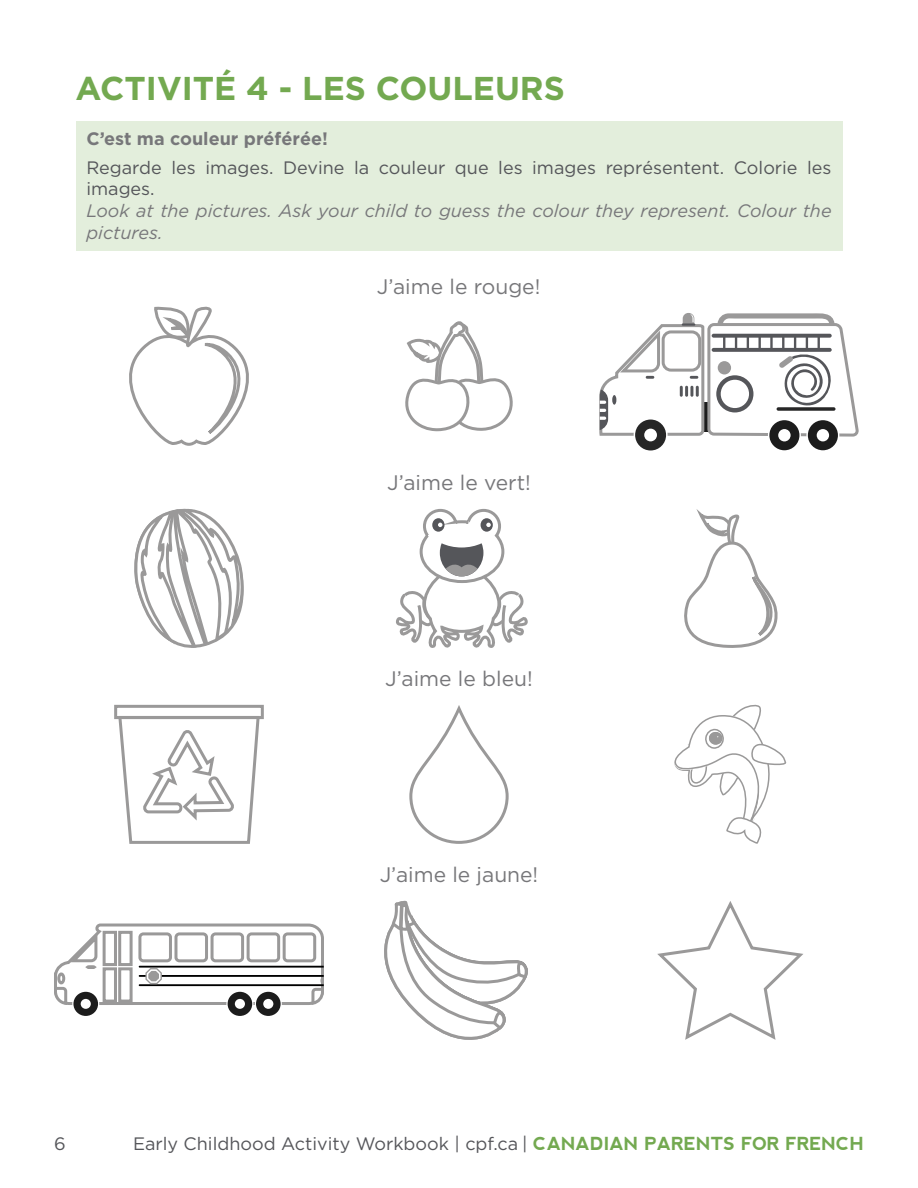
<style>
.page{position:relative;width:918px;height:1188px;background:#fff}
.page>*{position:absolute;margin:0;border:0;box-sizing:border-box;transform-origin:0 0}
.t1{font:700 33px "Gotham";color:#73a950}
.t2{font:21px "Gotham";color:#77777a}
.t3{font:18px/21.6px "Gotham";color:#55565a}
.t4{font:italic 18px/21.6px "Gotham";color:#77777a}
.t5{font:700 18px "Gotham";color:#77777a}
.s1{font-family:"nevis";font-weight:700;color:#73a950}
</style>
<div class="page">
<div style="left:76px;top:121px;width:766px;height:130px;background:#e3eedc"></div>
<svg style="left:129px;top:306px;width:120px;height:140px"></svg>
<svg style="left:405px;top:321px;width:108px;height:111px"></svg>
<svg style="left:634px;top:418px;width:34px;height:34px"></svg>
<div style="left:635px;top:420px;width:31px;height:30px;background:#262626;border-radius:50%"></div>
<svg style="left:644px;top:429px;width:13px;height:12px"></svg>
<svg style="left:768px;top:419px;width:33px;height:33px"></svg>
<div style="left:769px;top:420px;width:30px;height:30px;background:#1c1c1c;border-radius:50%"></div>
<svg style="left:778px;top:429px;width:13px;height:12px"></svg>
<svg style="left:806px;top:419px;width:33px;height:33px"></svg>
<div style="left:808px;top:420px;width:30px;height:30px;background:#1c1c1c;border-radius:50%"></div>
<div style="left:817px;top:429px;width:12px;height:12px;background:#fff;border-radius:50%"></div>
<svg style="left:599px;top:313px;width:260px;height:125px"></svg>
<svg style="left:134px;top:508px;width:110px;height:140px"></svg>
<svg style="left:396px;top:508px;width:132px;height:140px"></svg>
<div style="left:409px;top:707px;width:100px;height:137px;border:3px solid #9a9999;border-radius:47px"></div>
<svg style="left:674px;top:704px;width:113px;height:140px"></svg>
<svg style="left:54px;top:923px;width:270px;height:82px"></svg>
<svg style="left:72px;top:991px;width:27px;height:26px"></svg>
<div style="left:73px;top:992px;width:25px;height:24px;background:#1c1c1c;border-radius:50%"></div>
<div style="left:81px;top:999px;width:10px;height:10px;background:#fff;border-radius:50%"></div>
<svg style="left:255px;top:991px;width:27px;height:26px"></svg>
<div style="left:256px;top:992px;width:25px;height:24px;background:#1c1c1c;border-radius:50%"></div>
<div style="left:263px;top:999px;width:10px;height:10px;background:#fff;border-radius:50%"></div>
<svg style="left:226px;top:991px;width:27px;height:26px"></svg>
<div style="left:228px;top:992px;width:24px;height:24px;background:#1c1c1c;border-radius:50%"></div>
<div style="left:235px;top:999px;width:10px;height:10px;background:#fff;border-radius:50%"></div>
<svg style="left:384px;top:900px;width:144px;height:140px"></svg>
<svg style="left:657px;top:901px;width:146px;height:139px"></svg>
<svg style="left:117px;top:719px;width:144px;height:125px"></svg>
<div style="left:114px;top:705px;width:150px;height:14px;border:3px solid #9a9999"></div>
<svg style="left:684px;top:509px;width:94px;height:139px"></svg>
<h1 class="t1" style="left:76px;top:69px;width:491px">ACTIVITÉ 4 - LES COULEURS</h1>
<p class="t5" style="left:86px;top:128px;width:243px">C’est ma couleur préférée!</p>
<p class="t3" style="left:86px;top:156px;width:747px">Regarde les images. Devine la couleur que les images représentent. Colorie les images.</p>
<p class="t4" style="left:86px;top:200px;width:747px">Look at the pictures. Ask your child to guess the colour they represent. Colour the pictures.</p>
<p class="t2" style="left:377px;top:275px;width:165px">J’aime le rouge!</p>
<p class="t2" style="left:387px;top:471px;width:145px">J’aime le vert!</p>
<p class="t2" style="left:385px;top:667px;width:149px">J’aime le bleu!</p>
<p class="t2" style="left:380px;top:863px;width:160px">J’aime le jaune!</p>
<p class="t3" style="left:54px;top:1133px;width:13px">6</p>
<p class="t3" style="left:133px;top:1133px;width:732px">Early Childhood Activity Workbook | cpf.ca | <span class="s1">CANADIAN PARENTS FOR FRENCH</span></p>
</div>
